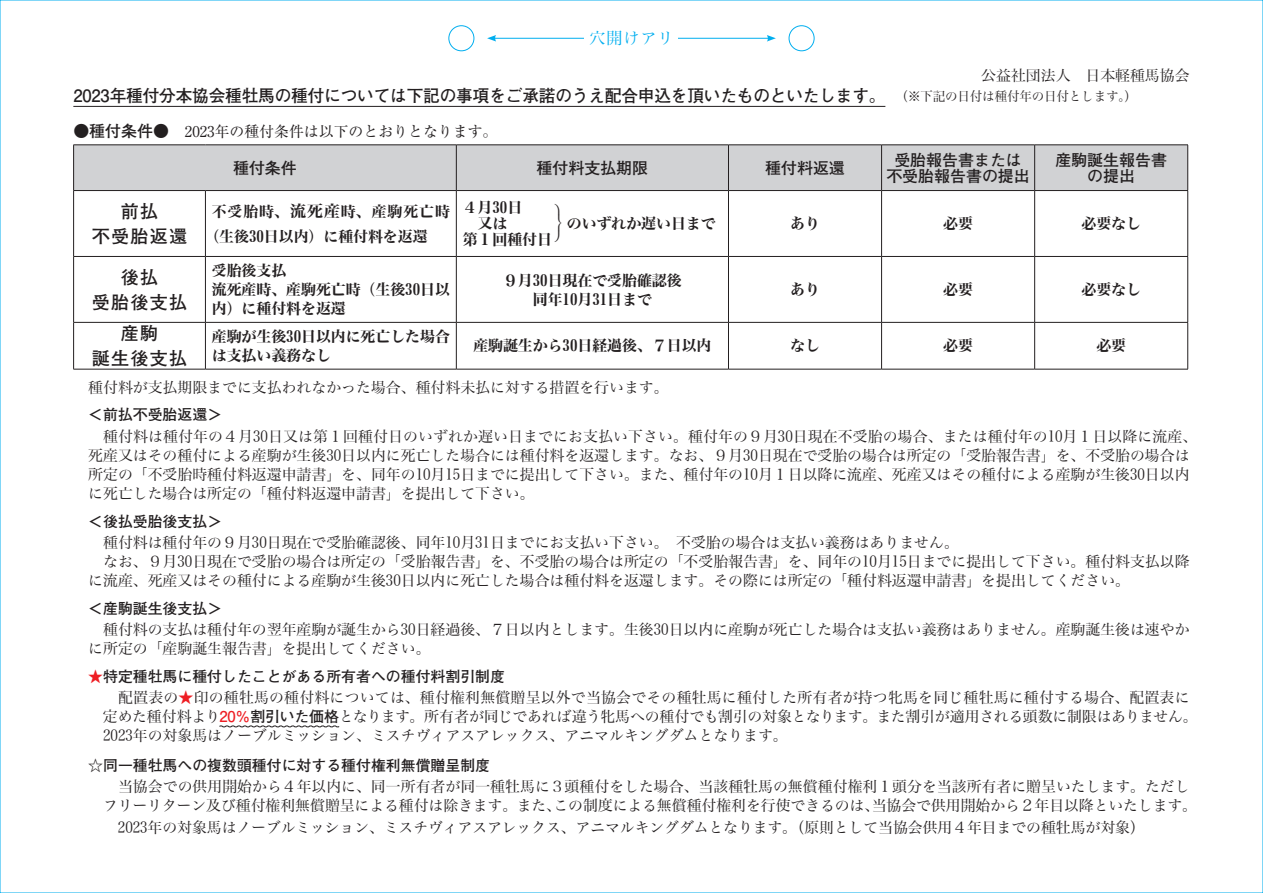
<style>
.page{position:relative;width:1263px;height:893px;background:#fff}
.page>*{position:absolute;margin:0;border:0;box-sizing:border-box;transform-origin:0 0}
.t1{font:700 18px/24.5px "Futo Go B101 Pr 5";letter-spacing:.07em;color:#231f20;text-align:center}
.t2{font:700 16.95px "Futo Go B101 Pr 5";letter-spacing:-.01em;color:#231f20}
.t3{font:700 15.9px/15.9px "Futo Go B101 Pr 5";color:#231f20;text-align:center}
.t4{font:15.9px "Hiragino Min W3 90 ms RKSJ H";letter-spacing:.065em;color:#00aeef}
.t5{font:15.9px "Ryumin Pr 5";color:#231f20}
.t6{font:14.85px/19.2px "Hiragino Min W3 90 ms RKSJ H";color:#231f20}
.t7{font:14.85px/15.9px "Hiragino Min W7 90 ms RKSJ H";color:#231f20}
.t8{font:700 14.85px "Futo Go B101 Pr 5";color:#231f20}
.t9{font:14.85px "Ryumin Pr 5";color:#231f20}
.t10{font:12.75px "Hiragino Min W3 90 ms RKSJ H";letter-spacing:-.01em;color:#231f20}
.s1{font-family:"Futo Go B101 Pr 5";font-weight:700;font-size:16.95px}
.s2{font-size:15.9px}
.s3{color:#ee1d23}
.s4{font-family:"Futo Go B101 Pr 5";font-weight:700;color:#ee1d23}
.s5{font-family:"Futo Go B101 Pr 5";font-weight:700}
</style>
<div class="page">
<hr style="left:73px;top:106px;width:812px;height:1px;background:#231f20">
<svg style="left:219px;top:725px;width:121px;height:3px"></svg>
<div style="left:74px;top:146px;width:1113px;height:44px;background:#d1d2d4"></div>
<hr style="left:73px;top:145px;width:132px;height:1px;background:#231f20">
<hr style="left:73px;top:145px;width:1px;height:45px;background:#231f20">
<hr style="left:205px;top:145px;width:251px;height:1px;background:#231f20">
<hr style="left:456px;top:145px;width:272px;height:1px;background:#231f20">
<hr style="left:456px;top:145px;width:1px;height:45px;background:#231f20">
<hr style="left:728px;top:145px;width:153px;height:1px;background:#231f20">
<hr style="left:728px;top:145px;width:1px;height:45px;background:#231f20">
<hr style="left:881px;top:145px;width:154px;height:1px;background:#231f20">
<hr style="left:881px;top:145px;width:1px;height:45px;background:#231f20">
<hr style="left:1035px;top:145px;width:153px;height:1px;background:#231f20">
<hr style="left:1034px;top:145px;width:1px;height:45px;background:#231f20">
<hr style="left:1187px;top:145px;width:1px;height:45px;background:#231f20">
<hr style="left:73px;top:190px;width:132px;height:1px;background:#231f20">
<hr style="left:73px;top:191px;width:1px;height:65px;background:#231f20">
<hr style="left:205px;top:190px;width:251px;height:1px;background:#231f20">
<hr style="left:205px;top:191px;width:1px;height:65px;background:#231f20">
<hr style="left:456px;top:190px;width:272px;height:1px;background:#231f20">
<hr style="left:456px;top:191px;width:1px;height:65px;background:#231f20">
<hr style="left:728px;top:190px;width:153px;height:1px;background:#231f20">
<hr style="left:728px;top:191px;width:1px;height:65px;background:#231f20">
<hr style="left:881px;top:190px;width:154px;height:1px;background:#231f20">
<hr style="left:881px;top:191px;width:1px;height:65px;background:#231f20">
<hr style="left:1035px;top:190px;width:153px;height:1px;background:#231f20">
<hr style="left:1034px;top:191px;width:1px;height:65px;background:#231f20">
<hr style="left:1187px;top:191px;width:1px;height:65px;background:#231f20">
<hr style="left:73px;top:256px;width:132px;height:1px;background:#231f20">
<hr style="left:73px;top:257px;width:1px;height:65px;background:#231f20">
<hr style="left:205px;top:256px;width:251px;height:1px;background:#231f20">
<hr style="left:205px;top:257px;width:1px;height:65px;background:#231f20">
<hr style="left:456px;top:256px;width:272px;height:1px;background:#231f20">
<hr style="left:456px;top:257px;width:1px;height:65px;background:#231f20">
<hr style="left:728px;top:256px;width:153px;height:1px;background:#231f20">
<hr style="left:728px;top:257px;width:1px;height:65px;background:#231f20">
<hr style="left:881px;top:256px;width:154px;height:1px;background:#231f20">
<hr style="left:881px;top:257px;width:1px;height:65px;background:#231f20">
<hr style="left:1035px;top:256px;width:153px;height:1px;background:#231f20">
<hr style="left:1034px;top:257px;width:1px;height:65px;background:#231f20">
<hr style="left:1187px;top:257px;width:1px;height:65px;background:#231f20">
<hr style="left:73px;top:322px;width:132px;height:1px;background:#231f20">
<hr style="left:73px;top:323px;width:1px;height:46px;background:#231f20">
<hr style="left:205px;top:322px;width:251px;height:1px;background:#231f20">
<hr style="left:205px;top:323px;width:1px;height:46px;background:#231f20">
<hr style="left:456px;top:322px;width:272px;height:1px;background:#231f20">
<hr style="left:456px;top:323px;width:1px;height:46px;background:#231f20">
<hr style="left:728px;top:322px;width:153px;height:1px;background:#231f20">
<hr style="left:728px;top:323px;width:1px;height:46px;background:#231f20">
<hr style="left:881px;top:322px;width:154px;height:1px;background:#231f20">
<hr style="left:881px;top:323px;width:1px;height:46px;background:#231f20">
<hr style="left:1035px;top:322px;width:153px;height:1px;background:#231f20">
<hr style="left:1034px;top:323px;width:1px;height:46px;background:#231f20">
<hr style="left:1187px;top:323px;width:1px;height:46px;background:#231f20">
<hr style="left:73px;top:369px;width:132px;height:1px;background:#231f20">
<hr style="left:205px;top:369px;width:251px;height:1px;background:#231f20">
<hr style="left:456px;top:369px;width:272px;height:1px;background:#231f20">
<hr style="left:728px;top:369px;width:153px;height:1px;background:#231f20">
<hr style="left:881px;top:369px;width:154px;height:1px;background:#231f20">
<hr style="left:1035px;top:369px;width:153px;height:1px;background:#231f20">
<div style="left:449px;top:26px;width:25px;height:25px;border:1px solid #00aeef;border-radius:50%"></div>
<div style="left:789px;top:26px;width:25px;height:25px;border:1px solid #00aeef;border-radius:50%"></div>
<hr style="left:494px;top:38px;width:275px;height:1px;background:#00aeef">
<svg style="left:487px;top:35px;width:9px;height:7px"></svg>
<svg style="left:767px;top:35px;width:9px;height:7px"></svg>
<div style="left:585px;top:30px;width:93px;height:16px;background:#fff"></div>
<p class="t4" style="left:590px;top:30px;width:85px">穴開けアリ</p>
<p class="t6" style="left:981px;top:66px;width:210px">公益社団法人　日本軽種馬協会</p>
<p class="t10" style="left:869px;top:89px;width:270px"><span class="s1">。</span> （※下記の日付は種付年の日付とします (。</p>
<p class="t2" style="left:73px;top:82px;width:797px">2023年種付分本協会種牡馬の種付については下記の事項をご承諾のうえ配合申込を頂いたものといたします</p>
<p class="t9" style="left:185px;top:120px;width:314px">2023年の種付条件は以下のとおりとなります。</p>
<p class="t3" style="left:73px;top:122px;width:97px">●種付条件●</p>
<p class="t3" style="left:233px;top:159px;width:65px">種付条件</p>
<p class="t3" style="left:537px;top:159px;width:113px">種付料支払期限</p>
<p class="t1" style="left:92px;top:198px;width:97px">前払<br>不受胎返還</p>
<p class="t7" style="left:204px;top:200px;width:247px;line-height:25px;text-indent:7px">不受胎時、<span class="s2">流死産</span>時、産駒死亡時（生後30日以内）に種付料を返還</p>
<p class="t7" style="left:463px;top:200px;width:254px">４月30日<br>　又は　　　　のいずれか遅い日まで第１回種付日</p>
<p class="t5" style="left:571px;top:199px;width:49px;rotate:90deg">⎱⎱⎱</p>
<p class="t1" style="left:92px;top:264px;width:97px">後払<br>受胎後支払</p>
<p class="t7" style="left:212px;top:261px;width:240px;line-height:19.2px">受胎後支払<br>流死産時、産駒死亡時（生後30日以内）に種付料を返還</p>
<p class="t7" style="left:503px;top:273px;width:180px">９月30日現在で受胎確認後</p>
<p class="t7" style="left:533px;top:292px;width:121px">同年10月31日まで</p>
<p class="t1" style="left:92px;top:320px;width:97px">産駒<br>誕生後支払</p>
<p class="t7" style="left:212px;top:329px;width:240px">産駒が生後30日以内に死亡した場合</p>
<p class="t7" style="left:212px;top:348px;width:121px">は支払い義務なし</p>
<p class="t7" style="left:473px;top:339px;width:240px">産駒誕生から30日経過後、７日以内</p>
<p class="t3" style="left:765px;top:159px;width:81px">種付料返還</p>
<p class="t3" style="left:894px;top:151px;width:129px">受胎報告書または</p>
<p class="t3" style="left:886px;top:167px;width:145px">不受胎報告書の提出</p>
<p class="t3" style="left:1055px;top:151px;width:113px">産駒誕生報告書の提出</p>
<p class="t7" style="left:790px;top:216px;width:31px">あり</p>
<p class="t7" style="left:943px;top:216px;width:31px">必要</p>
<p class="t7" style="left:1081px;top:216px;width:61px">必要なし</p>
<p class="t7" style="left:790px;top:282px;width:31px">あり</p>
<p class="t7" style="left:943px;top:282px;width:31px">必要</p>
<p class="t7" style="left:1081px;top:282px;width:61px">必要なし</p>
<p class="t7" style="left:790px;top:339px;width:31px">なし</p>
<p class="t7" style="left:943px;top:339px;width:31px">必要</p>
<p class="t7" style="left:1096px;top:339px;width:31px">必要</p>
<p class="t6" style="left:73px;top:378px;width:597px">　種付料が支払期限までに支払われなかった場合、種付料未払に対する措置を行います。</p>
<p class="t8" style="left:88px;top:403px;width:135px">＜前払不受胎返還&lt;</p>
<p class="t6" style="left:88px;top:427px;width:1110px">　種付料は種付年の４月30日又は第１回種付日のいずれか遅い日までにお支払い下さい。種付年の９月30日現在不受胎の場合、または種付年の10月１日以降に流産、死産又はその種付による産駒が生後30日以内に死亡した場合には種付料を返還します。なお、９月30日現在で受胎の場合は所定の「受胎報告書」を、不受胎の場合は所定の「不受胎時種付料返還申請書」を、同年の10月15日までに提出して下さい。また、種付年の10月１日以降に流産、死産又はその種付による産駒が生後30日以内に死亡した場合は所定の「種付料返還申請書」を提出して下さい。</p>
<p class="t8" style="left:88px;top:509px;width:135px">＜後払受胎後支払&lt;</p>
<p class="t6" style="left:676px;top:533px;width:284px">不受胎の場合は支払い義務はありません。</p>
<p class="t6" style="left:88px;top:533px;width:1103px">　種付料は種付年の９月30日現在で受胎確認後、同年10月31日までにお支払い下さい。<br>　なお、９月30日現在で受胎の場合は所定の「受胎報告書」を、不受胎の場合は所定の「不受胎報告書」を、同年の10月15日までに提出して下さい。種付料支払以降に流産、死産又はその種付による産駒が生後30日以内に死亡した場合は種付料を返還します。その際には所定の「種付料返還申請書」を提出してください。</p>
<p class="t8" style="left:88px;top:596px;width:135px">＜産駒誕生後支払&lt;</p>
<p class="t6" style="left:88px;top:620px;width:1103px">　種付料の支払は種付年の翌年産駒が誕生から30日経過後、７日以内とします。生後30日以内に産駒が死亡した場合は支払い義務はありません。産駒誕生後は速やかに所定の「産駒誕生報告書」を提出してください。</p>
<p class="t8" style="left:88px;top:664px;width:418px"><span class="s3">★</span>特定種牡馬に種付したことがある所有者への種付料割引制度</p>
<p class="t6" style="left:103px;top:688px;width:1096px">　配置表の<span class="s3">★</span>印の種牡馬の種付料については、種付権利無償贈呈以外で当協会でその種牡馬に種付した所有者が持つ牝馬を同じ種牡馬に種付する場合、配置表に定めた種付料より<span class="s4">20％</span><span class="s5">割引いた価格</span>となります。所有者が同じであれば違う牝馬への種付でも割引の対象となります。また割引が適用される頭数に制限はありません。<br>2023年の対象馬はノーブルミッション、ミスチヴィアスアレックス、アニマルキングダムとなります。</p>
<p class="t8" style="left:88px;top:754px;width:403px">☆同一種牡馬への複数頭種付に対する種付権利無償贈呈制度</p>
<p class="t6" style="left:872px;top:778px;width:327px;text-indent:-768px">　当協会での供用開始から４年以内に、同一所有者が同一種牡馬に３頭種付をした場合、当該種牡馬の無償種付権利１頭分を当該所有者に贈呈いたします。ただし当協会で供用開始から２年目以降といたします。</p>
<p class="t6" style="left:553px;top:797px;width:327px">この制度による無償種付権利を行使できるのは、</p>
<p class="t6" style="left:103px;top:796px;width:1043px;line-height:21.3px">フリーリターン及び種付権利無償贈呈による種付は除きます。また、<br>　2023年の対象馬はノーブルミッション、ミスチヴィアスアレックス、アニマルキングダムとなります。（原則として当協会供用４年目までの種牡馬が対象(</p>
</div>
